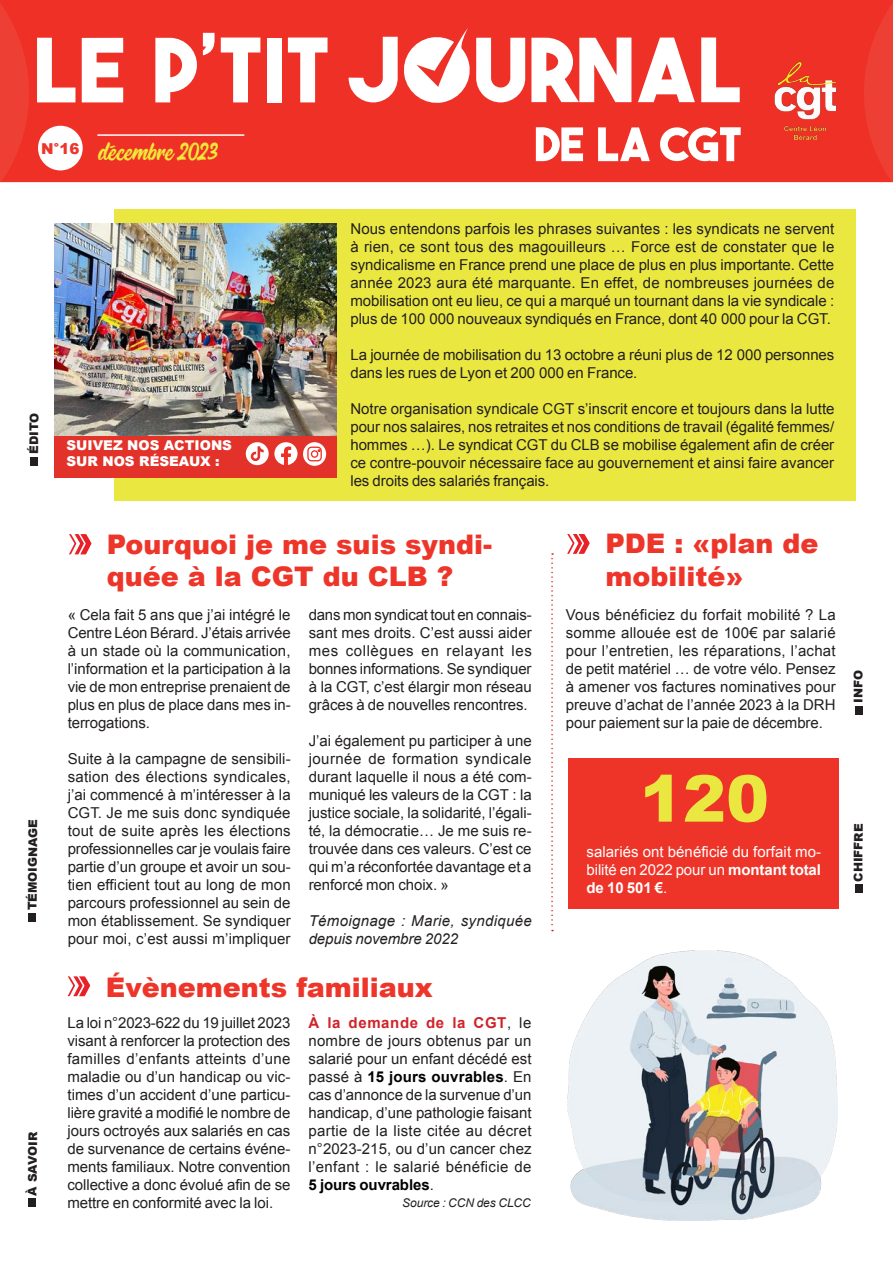
<style>
.page{position:relative;width:893px;height:1263px;background:#fff}
.page>*{position:absolute;margin:0;border:0;box-sizing:border-box;transform-origin:0 0}
.t1{font:900 64.5px "Arial";color:#eae840}
.t2{font:33px "Oraqle Script";color:#efea3b}
.t3{font:900 27px/32.4px "Arial";color:#ee352a}
.Style_de_paragraphe_1{font:15px/18px "Arial";letter-spacing:-.005em;color:#231f20;text-align:justify}
.Style_de_paragraphe_1-2{font:15px/18px "Arial";letter-spacing:.005em;color:#fff;text-align:justify}
.Style_de_paragraphe_1-3{font:italic 15px/18px "Arial";letter-spacing:.02em;color:#231f20}
.t4{font:900 15px "Arial";color:#ee352c}
.t5{font:900 13.5px "Arial";color:#fff}
.t6{font:900 12px "Arial";color:#231f20}
.Style_de_paragraphe_1-4{font:italic 12px "Arial";letter-spacing:-.005em;color:#231f20}
.s1{font-weight:700;color:#d0232a}
.s2{font-weight:700;color:#000001}
.s3{font-weight:700}
</style>
<div class="page">
<div style="left:114px;top:210px;width:741px;height:291px;background:#eae840"></div>
<div style="left:29px;top:0;width:835px;height:182px;background:#ef3026"></div>
<img style="left:761px;top:56px;width:88px;height:88px">
<hr style="left:97px;top:134px;width:147px;height:2px;background:#fff">
<div style="left:38px;top:126px;width:45px;height:44px;background:#fff;border-radius:50%"></div>
<svg style="left:536px;top:127px;width:47px;height:34px"></svg>
<svg style="left:598px;top:127px;width:52px;height:34px"></svg>
<svg style="left:660px;top:126px;width:81px;height:35px"></svg>
<svg style="left:37px;top:38px;width:38px;height:64px"></svg>
<svg style="left:82px;top:38px;width:41px;height:64px"></svg>
<svg style="left:155px;top:38px;width:42px;height:64px"></svg>
<svg style="left:203px;top:33px;width:12px;height:22px"></svg>
<svg style="left:221px;top:38px;width:39px;height:64px"></svg>
<div style="left:267px;top:38px;width:15px;height:64px;background:#fff"></div>
<svg style="left:288px;top:38px;width:39px;height:64px"></svg>
<svg style="left:531px;top:38px;width:100px;height:64px"></svg>
<svg style="left:638px;top:38px;width:57px;height:64px"></svg>
<svg style="left:701px;top:38px;width:39px;height:64px"></svg>
<svg style="left:349px;top:27px;width:176px;height:79px"></svg>
<div style="left:31px;top:457px;width:7px;height:9px;background:#231f20"></div>
<div style="left:29px;top:1198px;width:7px;height:9px;background:#231f20"></div>
<div style="left:29px;top:913px;width:7px;height:9px;background:#231f20"></div>
<svg style="left:864px;top:0;width:29px;height:183px;background:#ee3b31"></svg>
<svg style="left:0;top:0;width:29px;height:183px;background:#ee3b31"></svg>
<svg style="left:69px;top:534px;width:22px;height:21px"></svg>
<svg style="left:68px;top:976px;width:22px;height:20px"></svg>
<div style="left:569px;top:758px;width:270px;height:151px;background:#ee3429"></div>
<div style="left:855px;top:884px;width:7px;height:9px;background:#231f20"></div>
<svg style="left:551px;top:553px;width:2px;height:378px"></svg>
<div style="left:54px;top:430px;width:283px;height:47px;background:#e23229"></div>
<svg style="left:303px;top:442px;width:23px;height:24px"></svg>
<svg style="left:307px;top:447px;width:15px;height:14px"></svg>
<svg style="left:246px;top:442px;width:51px;height:23px"></svg>
<svg style="left:567px;top:534px;width:23px;height:20px"></svg>
<div style="left:855px;top:706px;width:7px;height:9px;background:#231f20"></div>
<img style="left:54px;top:223px;width:283px;height:212px">
<img style="left:568px;top:950px;width:270px;height:270px">
<p class="t4" style="left:41px;top:138px;width:40px">N°16</p>
<p class="t2" style="left:98px;top:135px;width:121px">décembre 2023</p>
<p class="t6" style="left:25px;top:454px;width:43px;rotate:-90deg">ÉDITO</p>
<p class="t6" style="left:24px;top:910px;width:93px;rotate:-90deg">TÉMOIGNAGE</p>
<p class="t6" style="left:24px;top:1195px;width:65px;rotate:-90deg">À SAVOIR</p>
<p class="t5" style="left:67px;top:435px;width:167px">SUIVEZ NOS ACTIONS</p>
<p class="t5" style="left:67px;top:451px;width:155px">SUR NOS RÉSEAUX :</p>
<p class="Style_de_paragraphe_1" style="left:350px;top:220px;width:486px">Nous entendons parfois les phrases suivantes : les syndicats ne servent à rien, ce sont tous des magouilleurs … Force est de constater que le syndicalisme en France prend une place de plus en plus importante. Cette année 2023 aura été marquante. En effet, de nombreuses journées de mobilisation ont eu lieu, ce qui a marqué un tournant dans la vie syndicale : plus de 100 000 nouveaux syndiqués en France, dont 40 000 pour la CGT.</p>
<p class="Style_de_paragraphe_1" style="left:350px;top:346px;width:485px">La journée de mobilisation du 13 octobre a réuni plus de 12 000 personnes dans les rues de Lyon et 200 000 en France.</p>
<p class="Style_de_paragraphe_1" style="left:350px;top:400px;width:486px">Notre organisation syndicale CGT s’inscrit encore et toujours dans la lutte pour nos salaires, nos retraites et nos conditions de travail (égalité femmes/ hommes …). Le syndicat CGT du CLB se mobilise également afin de créer ce contre-pouvoir nécessaire face au gouvernement et ainsi faire avancer les droits des salariés français.</p>
<p class="t3" style="left:107px;top:527px;width:387px">Pourquoi je me suis syndi&shy;quée à la CGT du CLB ?</p>
<p class="Style_de_paragraphe_1" style="left:68px;top:606px;width:225px">« Cela fait 5 ans que j’ai intégré le Centre Léon Bérard. J’étais arrivée à un stade où la communication, l’information et la participation à la vie de mon entreprise prenaient de plus en plus de place dans mes in&shy;terrogations.</p>
<p class="Style_de_paragraphe_1" style="left:68px;top:750px;width:225px">Suite à la campagne de sensibili&shy;sation des élections syndicales, j’ai commencé à m’intéresser à la CGT. Je me suis donc syndiquée tout de suite après les élections professionnelles car je voulais faire partie d’un groupe et avoir un sou&shy;tien efficient tout au long de mon parcours professionnel au sein de mon établissement. Se syndiquer pour moi, c’est aussi m’impliquer</p>
<p class="Style_de_paragraphe_1" style="left:309px;top:606px;width:225px">dans mon syndicat tout en connais&shy;sant mes droits. C’est aussi aider mes collègues en relayant les bonnes informations. Se syndiquer à la CGT, c’est élargir mon réseau grâces à de nouvelles rencontres.</p>
<p class="Style_de_paragraphe_1" style="left:309px;top:732px;width:225px">J’ai également pu participer à une journée de formation syndicale durant laquelle il nous a été com&shy;muniqué les valeurs de la CGT : la justice sociale, la solidarité, l’égali&shy;té, la démocratie… Je me suis re&shy;trouvée dans ces valeurs. C’est ce qui m’a réconfortée davantage et a renforcé mon choix. »</p>
<p class="Style_de_paragraphe_1-3" style="left:309px;top:912px;width:225px">Témoignage : Marie, syndiquée depuis novembre 2022</p>
<p class="t3" style="left:106px;top:970px;width:328px">Évènements familiaux</p>
<p class="Style_de_paragraphe_1" style="left:67px;top:1014px;width:225px">La loi n°2023-622 du 19 juillet 2023 visant à renforcer la protection des familles d’enfants atteints d’une maladie ou d’un handicap ou vic&shy;times d’un accident d’une particu&shy;lière gravité a modifié le nombre de jours octroyés aux salariés en cas de survenance de certains événe&shy;ments familiaux. Notre convention collective a donc évolué afin de se mettre en conformité avec la loi.</p>
<p class="Style_de_paragraphe_1" style="left:309px;top:1014px;width:225px"><span class="s1">À la demande de la CGT</span>, le nombre de jours obtenus par un salarié pour un enfant décédé est passé à <span class="s2">15 jours ouvrables</span>. En cas d’annonce de la survenue d’un handicap, d’une pathologie faisant partie de la liste citée au décret n°2023-215, ou d’un cancer chez l’enfant : le salarié bénéficie de <span class="s2">5 jours ouvrables</span>.</p>
<p class="Style_de_paragraphe_1-4" style="left:402px;top:1194px;width:130px">Source : CCN des CLCC</p>
<p class="t3" style="left:605px;top:526px;width:215px">PDE : «plan de mobilité»</p>
<p class="Style_de_paragraphe_1" style="left:566px;top:606px;width:271px">Vous bénéficiez du forfait mobilité ? La somme allouée est de 100€ par salarié pour l’entretien, les réparations, l’achat de petit matériel … de votre vélo. Pensez à amener vos factures nominatives pour preuve d’achat de l’année 2023 à la DRH pour paiement sur la paie de décembre.</p>
<p class="t6" style="left:849px;top:703px;width:34px;rotate:-90deg">INFO</p>
<p class="t1" style="left:640px;top:752px;width:131px">120</p>
<p class="Style_de_paragraphe_1-2" style="left:586px;top:843px;width:236px">salariés ont bénéficié du forfait mo&shy;bilité en 2022 pour un <span class="s3">montant total de 10 501 €</span>.</p>
<p class="t6" style="left:849px;top:882px;width:60px;rotate:-90deg">CHIFFRE</p>
</div>
